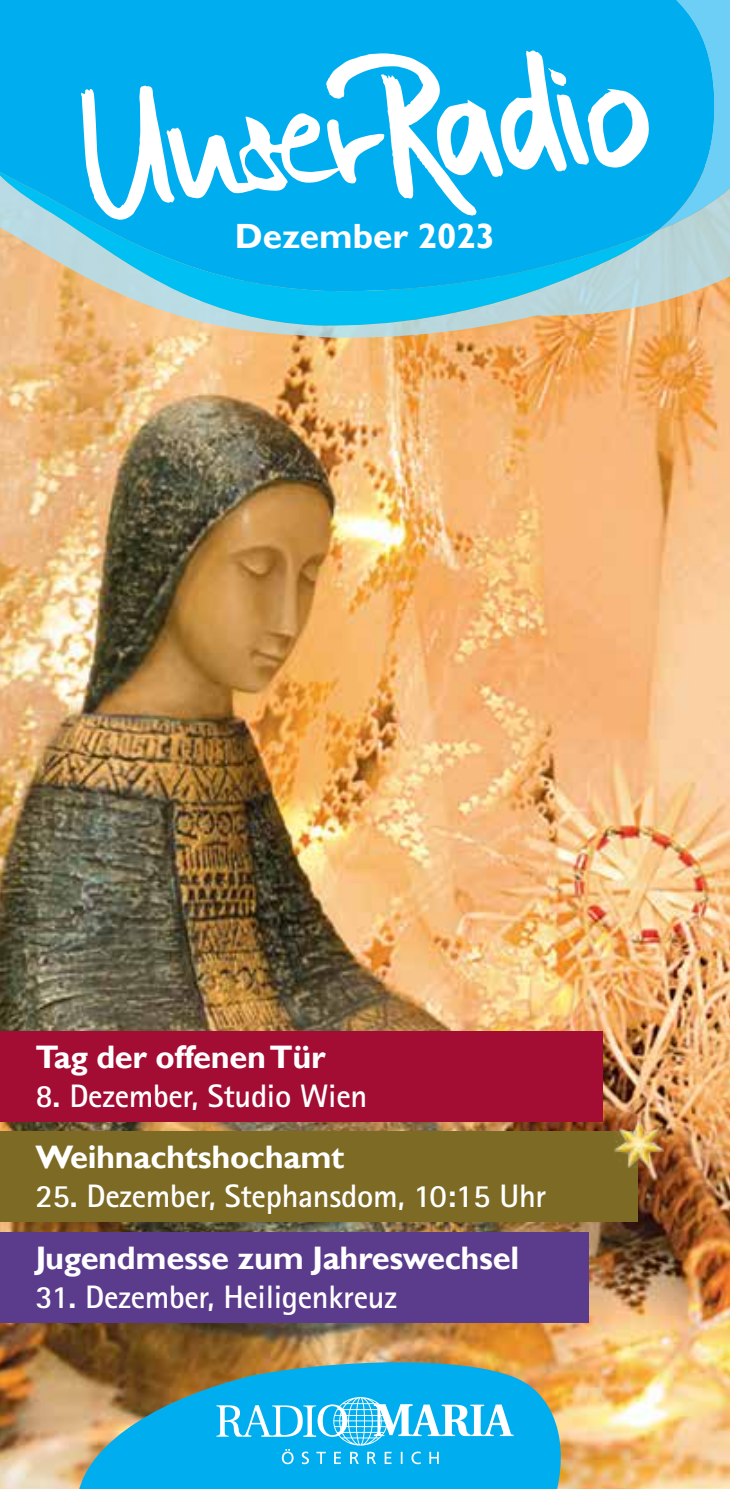
<style>
.page{position:relative;width:730px;height:1489px;background:#fff}
.page>*{position:absolute;margin:0;border:0;box-sizing:border-box;transform-origin:0 0}
.t1{font:700 35px "Gill Sans";color:#fff}
.t2{font:700 32.5px "Rotis Sans Serif Pro";letter-spacing:-.01em;color:#fff}
.t3{font:700 32.5px "Gill Sans";letter-spacing:-.01em;color:#fff}
</style>
<div class="page">
<img style="left:0;top:339px;width:730px;height:1149px">
<svg style="left:0;top:231px;width:730px;height:108px;background:#e6bb86"></svg>
<svg style="left:0;top:294px;width:657px;height:33px;background:#90c4c0"></svg>
<svg style="left:0;top:0;width:717px;height:294px;background:#22b5e9"></svg>
<svg style="left:77px;top:1354px;width:494px;height:134px;background:#449eaf"></svg>
<svg style="left:216px;top:1396px;width:298px;height:67px;background:#38bff2"></svg>
<svg style="left:81px;top:50px;width:568px;height:170px"></svg>
<div style="left:0;top:1031px;width:602px;height:90px;background:#a30c33"></div>
<div style="left:0;top:1131px;width:638px;height:90px;background:#7d6a24"></div>
<div style="left:0;top:1232px;width:588px;height:90px;background:#5b3b8c"></div>
<img style="left:615px;top:1119px;width:49px;height:47px">
<p class="t1" style="left:235px;top:215px;width:262px">Dezember 2023</p>
<p class="t3" style="left:35px;top:1037px;width:292px">Tag der offenen Tür</p>
<p class="t2" style="left:35px;top:1075px;width:333px">8. Dezember, Studio Wien</p>
<p class="t3" style="left:35px;top:1137px;width:311px">Weihnachtshochamt</p>
<p class="t2" style="left:35px;top:1175px;width:512px">25. Dezember, Stephansdom, 10:15 Uhr</p>
<p class="t3" style="left:35px;top:1238px;width:485px">Jugendmesse zum Jahreswechsel</p>
<p class="t2" style="left:35px;top:1276px;width:363px">31. Dezember, Heiligenkreuz</p>
</div>
